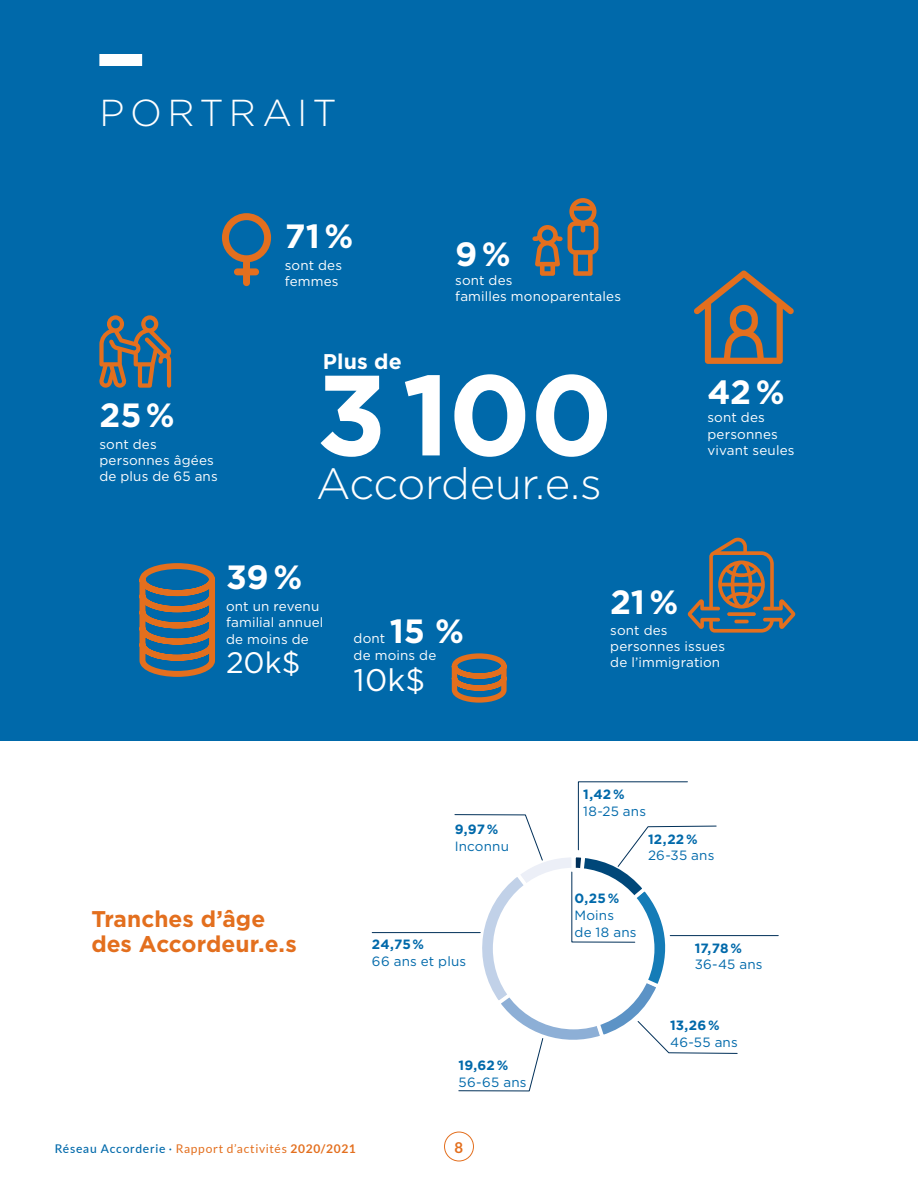
<style>
.page{position:relative;width:918px;height:1188px;background:#fff}
.page>*{position:absolute;margin:0;border:0;box-sizing:border-box;transform-origin:0 0}
.t1{font:700 114px "Gotham";color:#fff}
.t2{font:300 43.65px "Gotham";letter-spacing:-.015em;color:#fff}
.t3{font:300 37.5px "Gotham";letter-spacing:.14em;color:#fff}
.t4{font:700 33.6px "Gotham";letter-spacing:-.005em;color:#fff}
.t5{font:31.2px "Gotham";color:#fff}
.t6{font:29.55px "Gotham";color:#fff}
.t7{font:700 22.65px/25.5px "Gotham";color:#e36f1e}
.t8{font:700 21.3px "Gotham";letter-spacing:.005em;color:#fff}
.t9{font:700 15px "Lato";color:#e36f1e}
.t10{font:13.5px/16.2px "Gotham";letter-spacing:.01em;color:#fff}
.t11{font:13.5px/16.8px "Gotham";letter-spacing:.015em;color:#0069aa}
.t12{font:700 13.5px "Gotham";letter-spacing:.005em;color:#0069aa}
.t13{font:12px "Lato";letter-spacing:.06em;color:#e36f1e}
.s1{font-weight:500;color:#0069aa}
.s2{color:#0069aa}
.s3{font-weight:700}
</style>
<div class="page">
<div style="left:444px;top:1132px;width:30px;height:29px;border:1px solid #e36f1e;border-radius:50%"></div>
<div style="left:0;top:0;width:918px;height:741px;background:#0069aa"></div>
<svg style="left:222px;top:213px;width:49px;height:73px"></svg>
<div style="left:99px;top:54px;width:43px;height:12px;background:#fff"></div>
<svg style="left:139px;top:563px;width:76px;height:114px"></svg>
<svg style="left:451px;top:653px;width:56px;height:50px"></svg>
<svg style="left:694px;top:270px;width:100px;height:94px"></svg>
<svg style="left:532px;top:198px;width:66px;height:78px"></svg>
<svg style="left:688px;top:537px;width:108px;height:96px"></svg>
<svg style="left:99px;top:315px;width:73px;height:73px"></svg>
<hr style="left:670px;top:935px;width:108px;height:1px;background:#003059">
<hr style="left:372px;top:932px;width:108px;height:1px;background:#003059">
<svg style="left:454px;top:781px;width:284px;height:310px"></svg>
<h3 class="t3" style="left:99px;top:89px;width:239px">PORTRAIT</h3>
<h3 class="t4" style="left:285px;top:214px;width:70px">71 %</h3>
<p class="t10" style="left:285px;top:257px;width:59px">sont des femmes</p>
<h3 class="t4" style="left:455px;top:232px;width:57px">9 %</h3>
<p class="t10" style="left:455px;top:272px;width:167px">sont des<br>familles monoparentales</p>
<h3 class="t4" style="left:99px;top:393px;width:77px">25 %</h3>
<p class="t10" style="left:99px;top:435px;width:120px">sont des personnes âgées de plus de 65 ans</p>
<h3 class="t8" style="left:323px;top:348px;width:80px">Plus de</h3>
<h1 class="t1" style="left:316px;top:340px;width:298px">3 100</h1>
<h2 class="t2" style="left:316px;top:456px;width:287px">Accordeur.e.s</h2>
<h3 class="t4" style="left:708px;top:370px;width:79px">42 %</h3>
<p class="t10" style="left:708px;top:409px;width:88px">sont des personnes vivant seules</p>
<h3 class="t4" style="left:226px;top:555px;width:78px">39 %</h3>
<p class="t10" style="left:226px;top:598px;width:99px">ont un revenu familial annuel de moins de</p>
<h3 class="t6" style="left:226px;top:644px;width:76px">20k$</h3>
<h3 class="t4" style="left:390px;top:609px;width:76px">15 %</h3>
<p class="t10" style="left:354px;top:647px;width:84px">de moins de</p>
<h3 class="t5" style="left:354px;top:660px;width:73px">10k$</h3>
<p class="t10" style="left:354px;top:630px;width:33px">dont</p>
<h3 class="t7" style="left:91px;top:906px;width:207px">Tranches d’âge des Accordeur.e.s</h3>
<p class="t12" style="left:455px;top:820px;width:45px">9,97 %</p>
<p class="t11" style="left:455px;top:837px;width:56px">Inconnu</p>
<p class="t12" style="left:372px;top:936px;width:54px">24,75 %</p>
<p class="t11" style="left:372px;top:953px;width:96px">66 ans et plus</p>
<p class="t12" style="left:459px;top:1056px;width:51px">19,62 %</p>
<p class="t11" style="left:459px;top:1073px;width:69px">56-65 ans</p>
<p class="t13" style="left:55px;top:1142px;width:303px"><span class="s1">Réseau Accorderie</span> <span class="s2">·</span> Rapport d’activités <span class="s3">2020/2021</span></p>
<p class="t9" style="left:455px;top:1138px;width:10px">8</p>
<h3 class="t4" style="left:610px;top:580px;width:70px">21 %</h3>
<p class="t10" style="left:610px;top:621px;width:116px">sont des personnes issues de l’immigration</p>
<p class="t12" style="left:583px;top:785px;width:43px">1,42 %</p>
<p class="t11" style="left:583px;top:802px;width:64px">18-25 ans</p>
<p class="t12" style="left:648px;top:830px;width:51px">12,22 %</p>
<p class="t11" style="left:648px;top:847px;width:68px">26-35 ans</p>
<p class="t12" style="left:575px;top:890px;width:46px">0,25 %</p>
<p class="t11" style="left:575px;top:907px;width:63px">Moins<br>de 18 ans</p>
<p class="t12" style="left:695px;top:939px;width:49px">17,78 %</p>
<p class="t11" style="left:695px;top:956px;width:69px">36-45 ans</p>
<p class="t12" style="left:670px;top:1017px;width:51px">13,26 %</p>
<p class="t11" style="left:670px;top:1034px;width:69px">46-55 ans</p>
</div>
